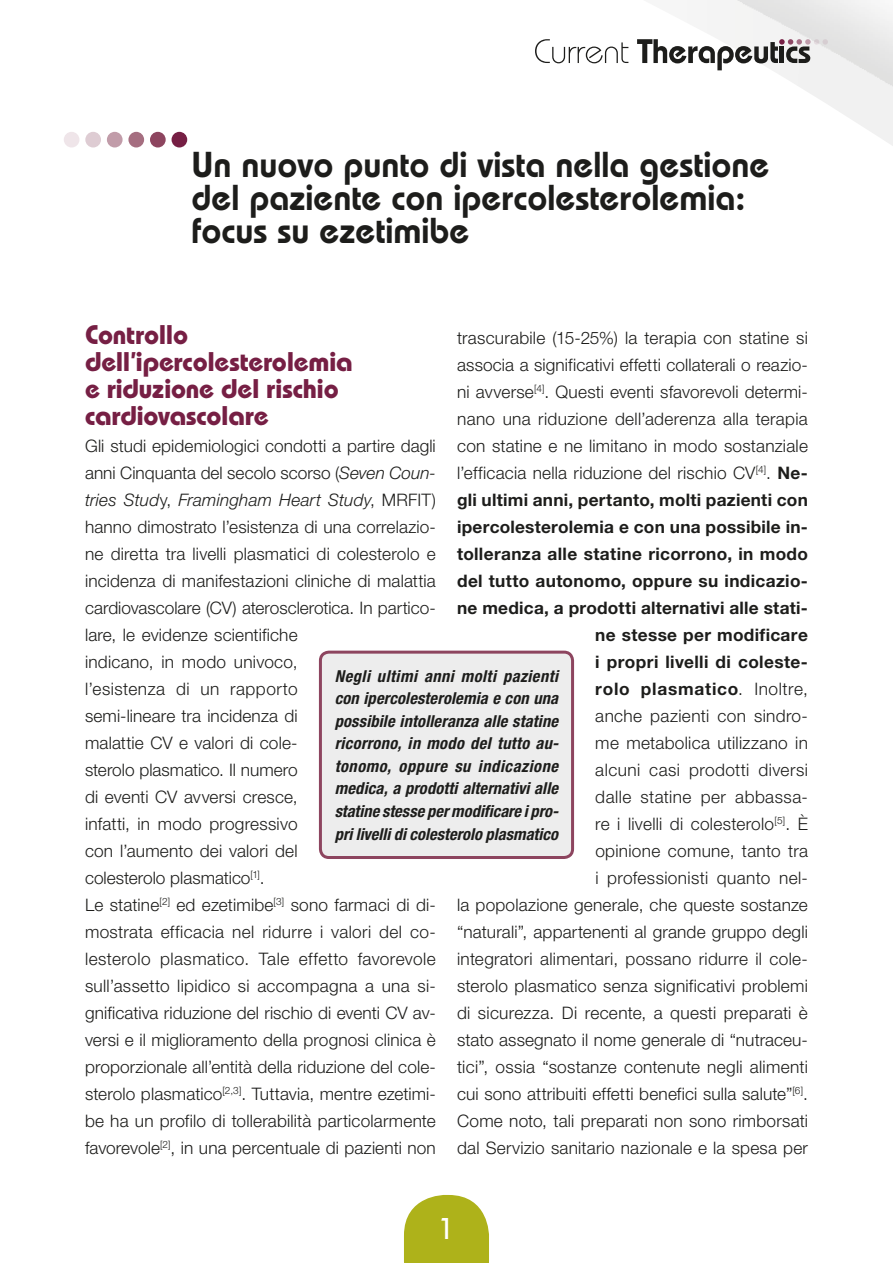
<style>
.page{position:relative;width:893px;height:1263px;background:#fff}
.page>*{position:absolute;margin:0;border:0;box-sizing:border-box;transform-origin:0 0}
.t1{font:600 36px/33px "Bauhaus Std";color:#1d1d1b}
.t2{font:500 30px "Bauhaus Std";color:#fff}
.t3{font:700 27px/27px "Bauhaus Std";letter-spacing:-.01em;color:#761f44}
.t4{font:300 17.25px/27px "Helvetica Neue LT Std";letter-spacing:.01em;color:#1d1d1b}
.t5{font:italic 700 condensed 16.5px/22.5px "Helvetica Neue LT Std";letter-spacing:.005em;color:#1d1d1b;text-align:justify}
.s1{font-style:italic}
.s2{font-weight:700}
</style>
<div class="page">
<svg style="left:404px;top:1195px;width:85px;height:68px;background:#b7ba33"></svg>
<svg style="left:535px;top:39px;width:93px;height:24px"></svg>
<svg style="left:637px;top:39px;width:191px;height:31px"></svg>
<div style="left:172px;top:132px;width:15px;height:15px;background:#761f44;border-radius:50%"></div>
<div style="left:150px;top:132px;width:16px;height:15px;background:#8d455f;border-radius:50%"></div>
<div style="left:128px;top:132px;width:16px;height:15px;background:#a56e80;border-radius:50%"></div>
<div style="left:107px;top:132px;width:16px;height:15px;background:#c19ca9;border-radius:50%"></div>
<div style="left:85px;top:132px;width:16px;height:15px;background:#deccd3;border-radius:50%"></div>
<div style="left:64px;top:132px;width:15px;height:15px;background:#efe5e9;border-radius:50%"></div>
<div style="left:320px;top:652px;width:253px;height:205px;background:#ededed;border-radius:9px"></div>
<div style="left:319px;top:651px;width:255px;height:208px;border:3px solid #8d455f;border-radius:9px"></div>
<h1 class="t1" style="left:191px;top:147px;width:580px">Un nuovo punto di vista nella gestione del paziente con ipercolesterolemia: focus su ezetimibe</h1>
<h3 class="t3" style="left:85px;top:320px;width:269px">Controllo dell’ipercolesterolemia e riduzione del rischio cardiovascolare</h3>
<p class="t4" style="left:85px;top:432px;width:352px">Gli studi epidemiologici condotti a partire dagli anni Cinquanta del secolo scorso (<span class="s1">Seven Coun&shy;tries Stud</span>y, <span class="s1">Framingham Heart Study</span>, MRFIT) hanno dimostrato l’esistenza di una correlazio&shy;ne diretta tra livelli plasmatici di colesterolo e incidenza di manifestazioni cliniche di malattia cardiovascolare (CV) aterosclerotica. In partico&shy;lare, le evidenze scientifiche<br>indicano, in modo univoco,<br>l’esistenza di un rapporto<br>semi-lineare tra incidenza di<br>malattie CV e valori di cole-<br>sterolo plasmatico. Il numero<br>di eventi CV avversi cresce,<br>infatti, in modo progressivo<br>con l’aumento dei valori del<br>colesterolo plasmatico<sup>[1]</sup>.<br>Le statine<sup>[2]</sup> ed ezetimibe<sup>[3]</sup> sono farmaci di di&shy;mostrata efficacia nel ridurre i valori del co&shy;lesterolo plasmatico. Tale effetto favorevole sull’assetto lipidico si accompagna a una si&shy;gnificativa riduzione del rischio di eventi CV av&shy;versi e il miglioramento della prognosi clinica è proporzionale all’entità della riduzione del cole&shy;sterolo plasmatico<sup>[2,3]</sup>. Tuttavia, mentre ezetimi&shy;be ha un profilo di tollerabilità particolarmente favorevole<sup>[2]</sup>, in una percentuale di pazienti non</p>
<p class="t4" style="left:457px;top:324px;width:352px;text-align:right">trascurabile (15-25%) la terapia con statine si associa a significativi effetti collaterali o reazio&shy;ni avverse<sup>[4]</sup>. Questi eventi sfavorevoli determi&shy;nano una riduzione dell’aderenza alla terapia con statine e ne limitano in modo sostanziale l’efficacia nella riduzione del rischio CV<sup>[4]</sup>. <span class="s2">Ne&shy;gli ultimi anni, pertanto, molti pazienti con ipercolesterolemia e con una possibile in&shy;tolleranza alle statine ricorrono, in modo del tutto autonomo, oppure su indicazio&shy;ne medica, a prodotti alternativi alle stati&shy;ne stesse per modificare<br>i propri livelli di coleste-<br>rolo plasmatico</span>. Inoltre,<br>anche pazienti con sindro-<br>me metabolica utilizzano in<br>alcuni casi prodotti diversi<br>dalle statine per abbassa-<br>re i livelli di colesterolo<sup>[5]</sup>. È<br>opinione comune, tanto tra<br>i professionisti quanto nel-<br>la popolazione generale, che queste sostanze “naturali”, appartenenti al grande gruppo degli integratori alimentari, possano ridurre il cole&shy;sterolo plasmatico senza significativi problemi di sicurezza. Di recente, a questi preparati è stato assegnato il nome generale di “nutraceu&shy;tici”, ossia “sostanze contenute negli alimenti cui sono attribuiti effetti benefici sulla salute”<sup>[6]</sup>.<br>Come noto, tali preparati non sono rimborsati dal Servizio sanitario nazionale e la spesa per</p>
<p class="t5" style="left:335px;top:665px;width:225px">Negli ultimi anni molti pazienti con ipercolesterolemia e con una possibile intolleranza alle statine ricorrono, in modo del tutto au&shy;tonomo, oppure su indicazione medica, a prodotti alternativi alle statine stesse per modificare i pro&shy;pri livelli di colesterolo plasmatico</p>
<h2 class="t2" style="left:438px;top:1210px;width:18px">1</h2>
</div>
